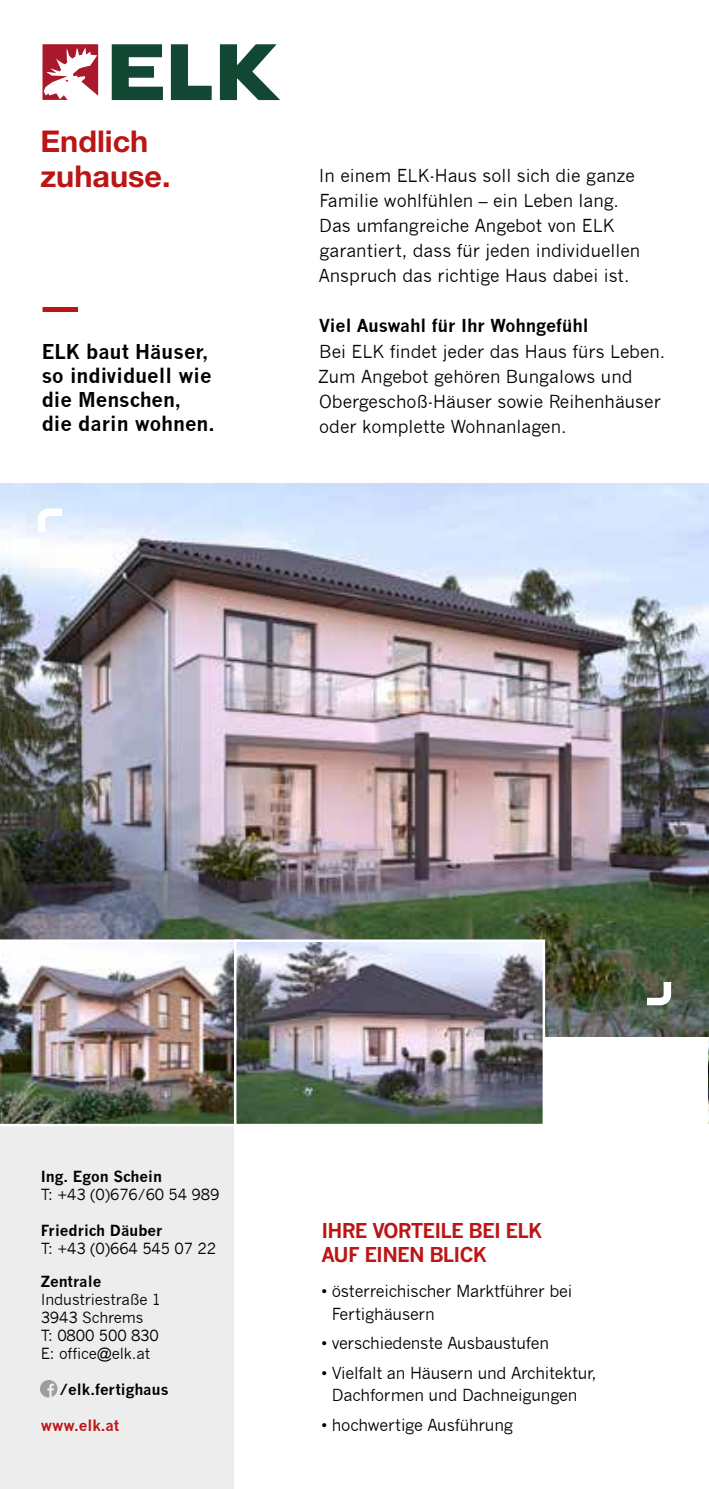
<style>
.page{position:relative;width:709px;height:1489px;background:#fff}
.page>*{position:absolute;margin:0;border:0;box-sizing:border-box;transform-origin:0 0}
.t1{font:700 30px/35px "Helvetica Neue";color:#bc1515}
.t2{font:700 20px/24px "News Gothic";color:#000}
.t3{font:700 20px/24px "News Gothic";letter-spacing:-.04em;color:#bc1515}
.t4{font:17.5px/25px "News Gothic";color:#000}
.t5{font:700 17.5px "News Gothic";color:#000}
.t6{font:16.25px/22.5px "News Gothic";letter-spacing:-.015em;color:#000}
.t7{font:15px/18px "News Gothic";letter-spacing:-.01em;color:#000}
.t8{font:700 15px "News Gothic";color:#000}
.t9{font:700 15px "News Gothic";color:#bc1515}
</style>
<div class="page">
<div style="left:0;top:1105px;width:234px;height:383px;background:#ededed"></div>
<svg style="left:704px;top:1036px;width:5px;height:88px"></svg>
<img style="left:0;top:484px;width:709px;height:552px">
<div style="left:43px;top:307px;width:35px;height:5px;background:#bc1515"></div>
<img style="left:0;top:938px;width:233px;height:188px">
<img style="left:233px;top:938px;width:313px;height:188px">
<svg style="left:40px;top:1380px;width:18px;height:17px"></svg>
<svg style="left:38px;top:508px;width:23px;height:23px"></svg>
<svg style="left:648px;top:981px;width:23px;height:24px"></svg>
<img style="left:0;top:939px;width:1px;height:549px">
<svg style="left:43px;top:44px;width:55px;height:56px"></svg>
<svg style="left:112px;top:44px;width:51px;height:56px"></svg>
<svg style="left:171px;top:44px;width:41px;height:56px"></svg>
<svg style="left:220px;top:44px;width:60px;height:56px"></svg>
<h1 class="t1" style="left:40px;top:123px;width:132px">Endlich zuhause.</h1>
<p class="t2" style="left:42px;top:339px;width:174px">ELK baut Häuser, so individuell wie die Menschen, die darin wohnen.</p>
<p class="t4" style="left:319px;top:164px;width:323px">In einem ELK-Haus soll sich die ganze Familie wohlfühlen – ein Leben lang.<br>Das umfangreiche Angebot von ELK garantiert, dass für jeden individuellen Anspruch das richtige Haus dabei ist.</p>
<p class="t5" style="left:319px;top:315px;width:271px">Viel Auswahl für Ihr Wohngefühl</p>
<p class="t4" style="left:318px;top:339px;width:349px">Bei ELK findet jeder das Haus fürs Leben.<br>Zum Angebot gehören Bungalows und Obergeschoß-Häuser sowie Reihenhäuser oder komplette Wohnanlagen.</p>
<p class="t8" style="left:41px;top:1166px;width:123px">Ing. Egon Schein</p>
<p class="t7" style="left:41px;top:1185px;width:180px">T: +43 (0)676/60 54 989</p>
<p class="t8" style="left:41px;top:1220px;width:123px">Friedrich Däuber</p>
<p class="t7" style="left:41px;top:1239px;width:177px">T: +43 (0)664 545 07 22</p>
<p class="t8" style="left:41px;top:1271px;width:62px">Zentrale</p>
<p class="t7" style="left:41px;top:1290px;width:122px">Industriestraße 1<br>3943 Schrems<br>T: 0800 500 830<br>E: office@elk.at</p>
<p class="t8" style="left:60px;top:1379px;width:111px">/elk.fertighaus</p>
<p class="t9" style="left:41px;top:1415px;width:80px">www.elk.at</p>
<p class="t3" style="left:321px;top:1218px;width:222px">IHRE VORTEILE BEI ELK<br>AUF EINEN BLICK</p>
<p class="t6" style="left:332px;top:1279px;width:242px;text-indent:-10px">• österreichischer Marktführer bei<br>Fertighäusern</p>
<p class="t6" style="left:321px;top:1331px;width:229px">• verschiedenste Ausbaustufen</p>
<p class="t6" style="left:321px;top:1361px;width:277px;text-align:center">• Vielfalt an Häusern und Architektur,<br>Dachformen und Dachneigungen</p>
<p class="t6" style="left:321px;top:1413px;width:193px">• hochwertige Ausführung</p>
</div>
